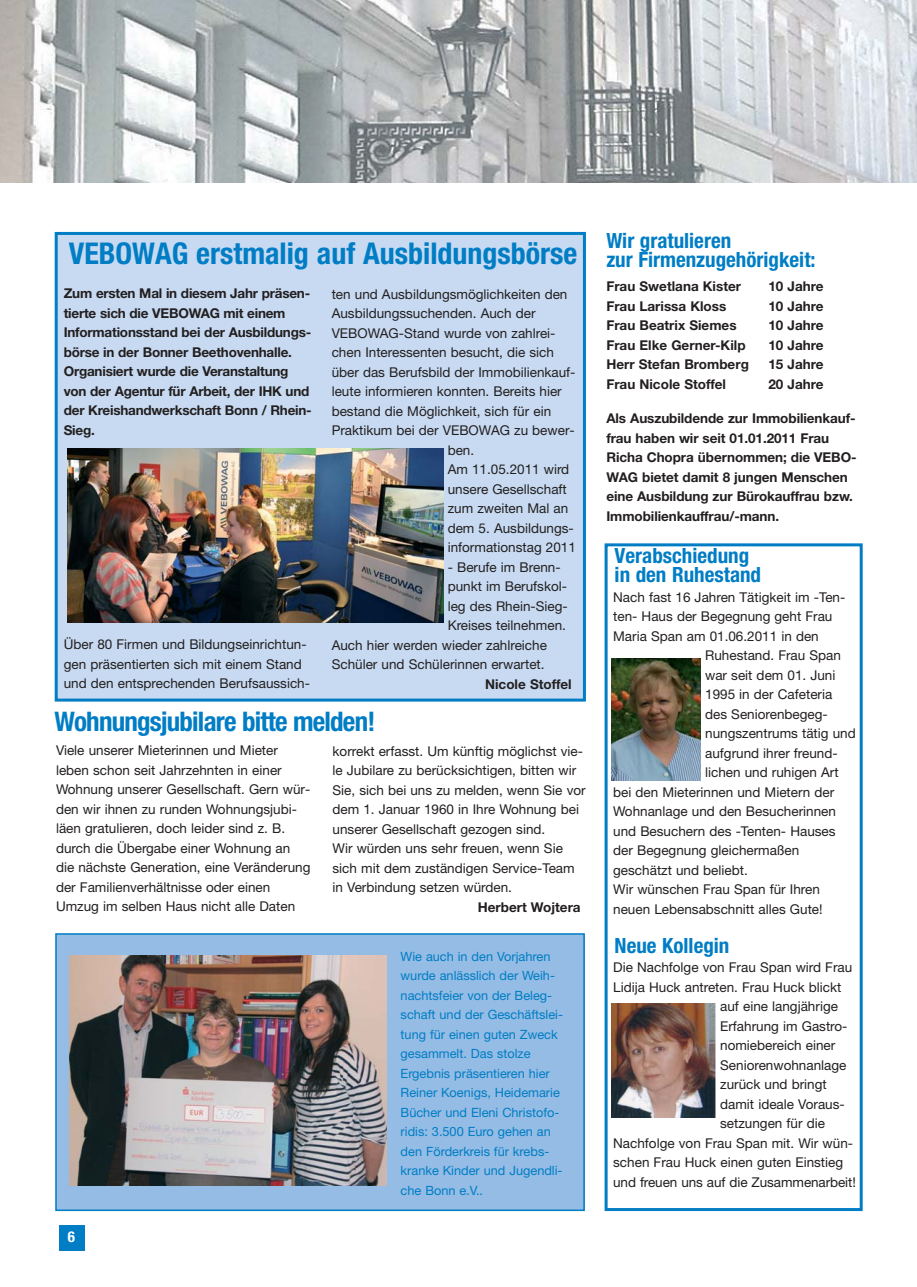
<style>
.page{position:relative;width:917px;height:1287px;background:#fff}
.page>*{position:absolute;margin:0;border:0;box-sizing:border-box;transform-origin:0 0}
.t1{font:700 condensed 30px "Helvetica Neue";color:#007dc5}
.t2{font:700 condensed 27px "Helvetica Neue";letter-spacing:-.03em;color:#007dc5}
.t3{font:700 condensed 21px/19.5px "Helvetica Neue";color:#007dc5}
.t4{font:700 condensed 15px "Helvetica Neue";color:#fff}
.t5{font:13.5px/19.5px "Helvetica Neue";color:#231f20}
.t6{font:700 13.5px/19.5px "Helvetica Neue";letter-spacing:-.005em;color:#231f20}
.t7{font:12.75px/19.5px "Helvetica Neue";color:#007dc5}
</style>
<div class="page">
<img style="left:0;top:0;width:916px;height:182px">
<div style="left:59px;top:1225px;width:25px;height:26px;background:#007dc5"></div>
<div style="left:56px;top:233px;width:528px;height:467px;background:#c7daf1"></div>
<div style="left:55px;top:232px;width:531px;height:470px;border:3px solid #007dc5"></div>
<img style="left:67px;top:448px;width:376px;height:174px">
<div style="left:604px;top:543px;width:258px;height:668px;border:3px solid #007dc5"></div>
<div style="left:56px;top:934px;width:528px;height:276px;background:#94bce4"></div>
<div style="left:55px;top:933px;width:530px;height:278px;border:2px solid #007dc5"></div>
<img style="left:70px;top:956px;width:316px;height:230px">
<img style="left:611px;top:658px;width:89px;height:122px">
<img style="left:612px;top:1004px;width:103px;height:114px">
<p class="t1" style="left:69px;top:242px;width:510px">VEBOWAG erstmalig auf Ausbildungsbörse</p>
<p class="t3" style="left:606px;top:233px;width:211px">Wir gratulieren<br>zur Firmenzugehörigkeit:</p>
<p class="t6" style="left:606px;top:278px;width:136px">Frau Swetlana Kister</p>
<p class="t6" style="left:768px;top:278px;width:57px">10 Jahre</p>
<p class="t6" style="left:606px;top:298px;width:121px">Frau Larissa Kloss</p>
<p class="t6" style="left:768px;top:298px;width:57px">10 Jahre</p>
<p class="t6" style="left:606px;top:317px;width:132px">Frau Beatrix Siemes</p>
<p class="t6" style="left:768px;top:317px;width:57px">10 Jahre</p>
<p class="t6" style="left:606px;top:337px;width:141px">Frau Elke Gerner-Kilp</p>
<p class="t6" style="left:768px;top:337px;width:57px">10 Jahre</p>
<p class="t6" style="left:606px;top:356px;width:144px">Herr Stefan Bromberg</p>
<p class="t6" style="left:768px;top:356px;width:57px">15 Jahre</p>
<p class="t6" style="left:606px;top:376px;width:121px">Frau Nicole Stoffel</p>
<p class="t6" style="left:768px;top:376px;width:57px">20 Jahre</p>
<p class="t6" style="left:606px;top:410px;width:252px">Als Auszubildende zur Immobilienkauf&shy;frau haben wir seit 01.01.2011 Frau Richa Chopra übernommen; die VEBO-WAG bietet damit 8 jungen Menschen eine Ausbildung zur Bürokauffrau bzw.<br>Immobilienkauffrau/-mann.</p>
<p class="t6" style="left:64px;top:285px;width:249px">Zum ersten Mal in diesem Jahr präsen&shy;tierte sich die VEBOWAG mit einem Informationsstand bei der Ausbildungs&shy;börse in der Bonner Beethovenhalle.<br>Organisiert wurde die Veranstaltung von der Agentur für Arbeit, der IHK und der Kreishandwerkschaft Bonn / Rhein-Sieg.</p>
<p class="t5" style="left:332px;top:286px;width:237px">ten und Ausbildungsmöglichkeiten den</p>
<p class="t5" style="left:332px;top:305px;width:205px">Ausbildungssuchenden. Auch der</p>
<p class="t5" style="left:332px;top:325px;width:225px">VEBOWAG-Stand wurde von zahlrei-</p>
<p class="t5" style="left:332px;top:344px;width:224px">chen Interessenten besucht, die sich</p>
<p class="t5" style="left:332px;top:364px;width:245px">über das Berufsbild der Immobilienkauf-</p>
<p class="t5" style="left:332px;top:383px;width:232px">leute informieren konnten. Bereits hier</p>
<p class="t5" style="left:332px;top:403px;width:221px">bestand die Möglichkeit, sich für ein</p>
<p class="t5" style="left:332px;top:422px;width:244px">Praktikum bei der VEBOWAG zu bewer-</p>
<p class="t5" style="left:447px;top:442px;width:28px">ben.</p>
<p class="t5" style="left:447px;top:461px;width:123px">Am 11.05.2011 wird</p>
<p class="t5" style="left:447px;top:481px;width:121px">unsere Gesellschaft</p>
<p class="t5" style="left:447px;top:500px;width:122px">zum zweiten Mal an</p>
<p class="t5" style="left:447px;top:520px;width:128px">dem 5. Ausbildungs-</p>
<p class="t5" style="left:447px;top:539px;width:130px">informationstag 2011</p>
<p class="t5" style="left:447px;top:559px;width:114px">- Berufe im Brenn-</p>
<p class="t5" style="left:447px;top:578px;width:121px">punkt im Berufskol-</p>
<p class="t5" style="left:447px;top:598px;width:121px">leg des Rhein-Sieg-</p>
<p class="t5" style="left:447px;top:617px;width:120px">Kreises teilnehmen.</p>
<p class="t5" style="left:332px;top:637px;width:217px">Auch hier werden wieder zahlreiche</p>
<p class="t5" style="left:332px;top:656px;width:214px">Schüler und Schülerinnen erwartet.</p>
<p class="t6" style="left:485px;top:675px;width:88px">Nicole Stoffel</p>
<p class="t3" style="left:614px;top:547px;width:148px">Verabschiedung in den Ruhestand</p>
<p class="t5" style="left:613px;top:589px;width:234px">Nach fast 16 Jahren Tätigkeit im -Ten-</p>
<p class="t5" style="left:613px;top:608px;width:221px">ten- Haus der Begegnung geht Frau</p>
<p class="t5" style="left:613px;top:628px;width:207px">Maria Span am 01.06.2011 in den</p>
<p class="t5" style="left:705px;top:647px;width:137px">Ruhestand. Frau Span</p>
<p class="t5" style="left:705px;top:667px;width:132px">war seit dem 01. Juni</p>
<p class="t5" style="left:705px;top:686px;width:129px">1995 in der Cafeteria</p>
<p class="t5" style="left:705px;top:706px;width:124px">des Seniorenbegeg-</p>
<p class="t5" style="left:705px;top:725px;width:152px">nungszentrums tätig und</p>
<p class="t5" style="left:705px;top:745px;width:134px">aufgrund ihrer freund-</p>
<p class="t5" style="left:705px;top:764px;width:135px">lichen und ruhigen Art</p>
<p class="t5" style="left:613px;top:784px;width:222px">bei den Mieterinnen und Mietern der</p>
<p class="t5" style="left:613px;top:803px;width:224px">Wohnanlage und den Besucherinnen</p>
<p class="t5" style="left:613px;top:823px;width:224px">und Besuchern des -Tenten- Hauses</p>
<p class="t5" style="left:613px;top:842px;width:188px">der Begegnung gleichermaßen</p>
<p class="t5" style="left:613px;top:862px;width:136px">geschätzt und beliebt.</p>
<p class="t5" style="left:613px;top:881px;width:208px">Wir wünschen Frau Span für Ihren</p>
<p class="t5" style="left:613px;top:901px;width:211px">neuen Lebensabschnitt alles Gute!</p>
<p class="t3" style="left:614px;top:937px;width:116px">Neue Kollegin</p>
<p class="t5" style="left:613px;top:959px;width:240px">Die Nachfolge von Frau Span wird Frau</p>
<p class="t5" style="left:613px;top:979px;width:230px">Lidija Huck antreten. Frau Huck blickt</p>
<p class="t5" style="left:720px;top:998px;width:119px">auf eine langjährige</p>
<p class="t5" style="left:720px;top:1018px;width:129px">Erfahrung im Gastro-</p>
<p class="t5" style="left:720px;top:1037px;width:117px">nomiebereich einer</p>
<p class="t5" style="left:720px;top:1057px;width:128px">Seniorenwohnanlage</p>
<p class="t5" style="left:720px;top:1076px;width:108px">zurück und bringt</p>
<p class="t5" style="left:720px;top:1096px;width:126px">damit ideale Voraus-</p>
<p class="t5" style="left:720px;top:1115px;width:106px">setzungen für die</p>
<p class="t5" style="left:613px;top:1135px;width:241px">Nachfolge von Frau Span mit. Wir wün-</p>
<p class="t5" style="left:613px;top:1154px;width:231px">schen Frau Huck einen guten Einstieg</p>
<p class="t5" style="left:613px;top:1174px;width:244px">und freuen uns auf die Zusammenarbeit!</p>
<p class="t5" style="left:64px;top:636px;width:248px">Über 80 Firmen und Bildungseinrichtun&shy;gen präsentierten sich mit einem Stand und den entsprechenden Berufsaussich-</p>
<p class="t2" style="left:54px;top:711px;width:322px">Wohnungsjubilare bitte melden!</p>
<p class="t5" style="left:56px;top:742px;width:256px">Viele unserer Mieterinnen und Mieter leben schon seit Jahrzehnten in einer Wohnung unserer Gesellschaft. Gern wür&shy;den wir ihnen zu runden Wohnungsjubi&shy;läen gratulieren, doch leider sind z. B. durch die Übergabe einer Wohnung an die nächste Generation, eine Veränderung der Familienverhältnisse oder einen Umzug im selben Haus nicht alle Daten</p>
<p class="t5" style="left:332px;top:742px;width:252px">korrekt erfasst. Um künftig möglichst vie-</p>
<p class="t5" style="left:332px;top:762px;width:245px">le Jubilare zu berücksichtigen, bitten wir</p>
<p class="t5" style="left:332px;top:781px;width:254px">Sie, sich bei uns zu melden, wenn Sie vor</p>
<p class="t5" style="left:332px;top:801px;width:248px">dem 1. Januar 1960 in Ihre Wohnung bei</p>
<p class="t5" style="left:332px;top:820px;width:214px">unserer Gesellschaft gezogen sind.</p>
<p class="t5" style="left:332px;top:840px;width:232px">Wir würden uns sehr freuen, wenn Sie</p>
<p class="t5" style="left:332px;top:859px;width:244px">sich mit dem zuständigen Service-Team</p>
<p class="t5" style="left:332px;top:879px;width:181px">in Verbindung setzen würden.</p>
<p class="t6" style="left:478px;top:898px;width:104px">Herbert Wojtera</p>
<p class="t7" style="left:400px;top:947px;width:164px">Wie auch in den Vorjahren wurde anlässlich der Weih&shy;nachtsfeier von der Beleg&shy;schaft und der Geschäftslei&shy;tung für einen guten Zweck gesammelt. Das stolze<br>Ergebnis präsentieren hier<br>Reiner Koenigs, Heidemarie<br>Bücher und Eleni Christofo&shy;ridis: 3.500 Euro gehen an den Förderkreis für krebs&shy;kranke Kinder und Jugendli&shy;che Bonn e.V..</p>
<p class="t4" style="left:68px;top:1231px;width:9px">6</p>
</div>
